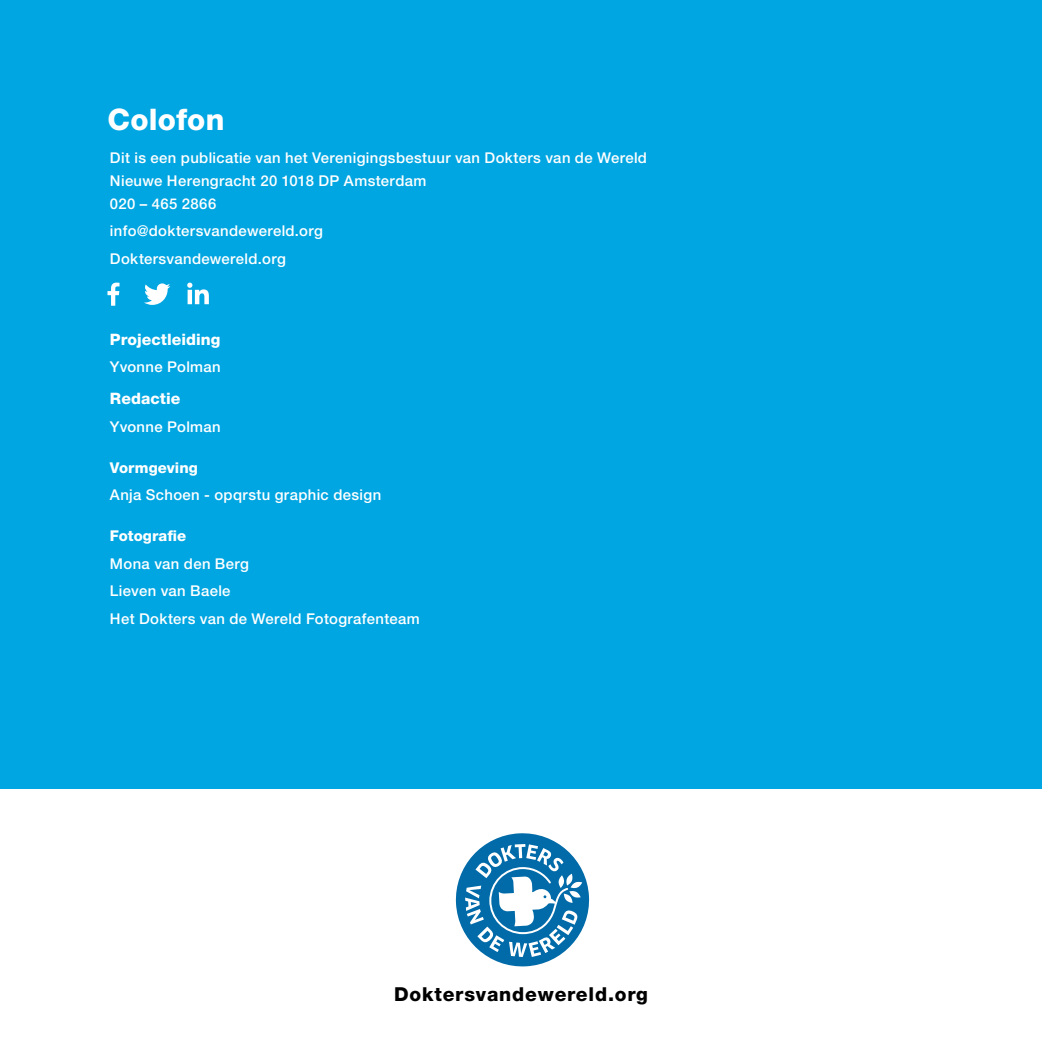
<style>
.page{position:relative;width:1042px;height:1042px;background:#fff}
.page>*{position:absolute;margin:0;border:0;box-sizing:border-box;transform-origin:0 0}
.t1{font:800 29.75px "Helvetica Neue LT Std";letter-spacing:.005em;color:#fff}
.t2{font:800 19.25px "Helvetica Neue LT Std";letter-spacing:.045em;color:#000}
.t3{font:800 15.75px "Helvetica Neue LT Std";color:#fff}
.t4{font:500 14.88px/27.7px "Helvetica Neue LT Std";letter-spacing:.025em;color:#fff}
.t5{font:800 14.88px "Helvetica Neue LT Std";letter-spacing:.005em;color:#fff}
</style>
<div class="page">
<div style="left:0;top:0;width:1042px;height:788px;background:#00a6e2"></div>
<svg style="left:455px;top:833px;width:135px;height:134px"></svg>
<svg style="left:144px;top:283px;width:26px;height:22px"></svg>
<svg style="left:107px;top:283px;width:12px;height:23px"></svg>
<svg style="left:187px;top:283px;width:22px;height:21px"></svg>
<h1 class="t1" style="left:107px;top:102px;width:118px">Colofon</h1>
<p class="t4" style="left:110px;top:146px;width:538px;line-height:22.8px">Dit is een publicatie van het Verenigingsbestuur van Dokters van de Wereld<br>Nieuwe Herengracht 20 1018 DP Amsterdam<br>020 – 465 2866</p>
<p class="t4" style="left:110px;top:217px;width:214px">info@doktersvandewereld.org<br>Doktersvandewereld.org</p>
<p class="t3" style="left:110px;top:330px;width:112px">Projectleiding</p>
<p class="t4" style="left:110px;top:353px;width:112px">Yvonne Polman</p>
<p class="t3" style="left:110px;top:389px;width:72px">Redactie</p>
<p class="t4" style="left:110px;top:413px;width:112px">Yvonne Polman</p>
<p class="t5" style="left:110px;top:458px;width:89px">Vormgeving</p>
<p class="t4" style="left:110px;top:481px;width:273px">Anja Schoen - opqrstu graphic design</p>
<p class="t5" style="left:110px;top:527px;width:78px">Fotografie</p>
<p class="t4" style="left:110px;top:549px;width:311px">Mona van den Berg<br>Lieven van Baele<br>Het Dokters van de Wereld Fotografenteam</p>
<p class="t2" style="left:394px;top:982px;width:255px">Doktersvandewereld.org</p>
</div>
